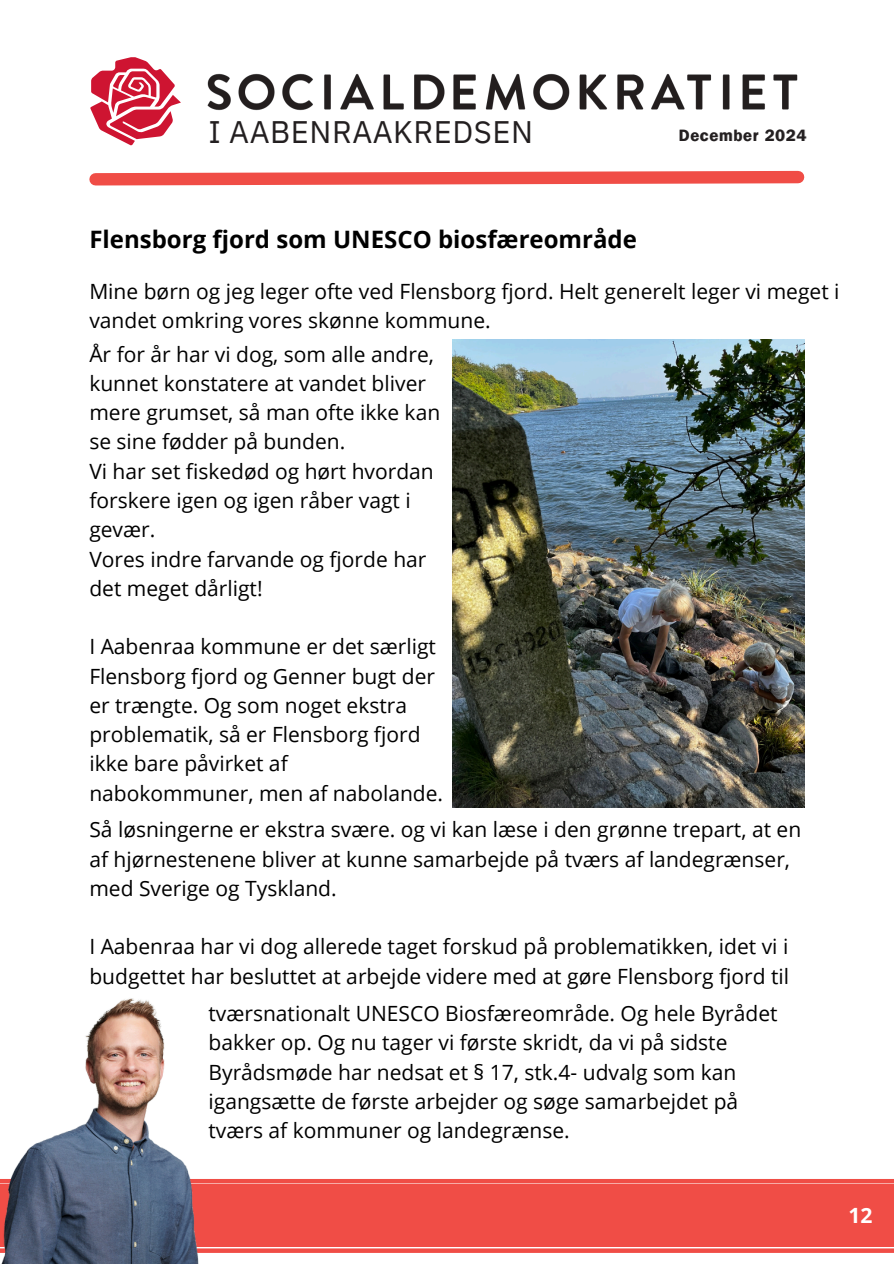
<style>
.page{position:relative;width:894px;height:1264px;background:#fff}
.page>*{position:absolute;margin:0;border:0;box-sizing:border-box;transform-origin:0 0}
.t1{font:31.05px "IBM Plex Sans";letter-spacing:.015em;color:#231f20}
.t2{font:700 24px "Open Sans";color:#000}
.t3{font:21px/29.2px "Open Sans";color:#000}
.t4{font:700 21px "Open Sans";color:#fff}
.t5{font:16.35px "Franklin Gothic LT Pro Dm";letter-spacing:.045em;color:#231f20}
</style>
<div class="page">
<div style="left:0;top:1184px;width:893px;height:62px;background:#f04d46"></div>
<div style="left:0;top:1178px;width:893px;height:5px;background:#f04d46"></div>
<svg style="left:241px;top:1248px;width:652px;height:4px;background:#f15f59"></svg>
<svg style="left:89px;top:170px;width:716px;height:16px"></svg>
<svg style="left:90px;top:57px;width:91px;height:88px"></svg>
<img style="left:207px;top:73px;width:591px;height:38px">
<img style="left:0;top:998px;width:241px;height:265px">
<img style="left:452px;top:339px;width:351px;height:468px">
<p class="t1" style="left:208px;top:112px;width:326px">I AABENRAAKREDSEN</p>
<p class="t5" style="left:678px;top:130px;width:129px">December 2024</p>
<p class="t2" style="left:89px;top:222px;width:549px">Flensborg fjord som UNESCO biosfæreområde</p>
<h2 class="t3" style="left:89px;top:276px;width:751px">Mine børn og jeg leger ofte ved Flensborg fjord. Helt generelt leger vi meget i vandet omkring vores skønne kommune.</h2>
<h3 class="t3" style="left:89px;top:339px;width:352px">År for år har vi dog, som alle andre, kunnet konstatere at vandet bliver mere grumset, så man ofte ikke kan se sine fødder på bunden.<br>Vi har set fiskedød og hørt hvordan forskere igen og igen råber vagt i gevær.<br>Vores indre farvande og fjorde har det meget dårligt!</h3>
<p class="t3" style="left:89px;top:631px;width:355px">I Aabenraa kommune er det særligt<br>Flensborg fjord og Genner bugt der er trængte. Og som noget ekstra problematik, så er Flensborg fjord ikke bare påvirket af nabokommuner, men af nabolande.</p>
<h3 class="t3" style="left:89px;top:814px;width:713px">Så løsningerne er ekstra svære. og vi kan læse i den grønne trepart, at en af hjørnestenene bliver at kunne samarbejde på tværs af landegrænser, med Sverige og Tyskland.</h3>
<h3 class="t3" style="left:89px;top:931px;width:701px">I Aabenraa har vi dog allerede taget forskud på problematikken, idet vi i budgettet har besluttet at arbejde videre med at gøre Flensborg fjord til</h3>
<h3 class="t3" style="left:208px;top:998px;width:570px">tværsnationalt UNESCO Biosfæreområde. Og hele Byrådet bakker op. Og nu tager vi første skridt, da vi på sidste Byrådsmøde har nedsat et § 17, stk.4- udvalg som kan igangsætte de første arbejder og søge samarbejdet på tværs af kommuner og landegrænse.</h3>
<h1 class="t4" style="left:848px;top:1200px;width:25px">12</h1>
</div>
